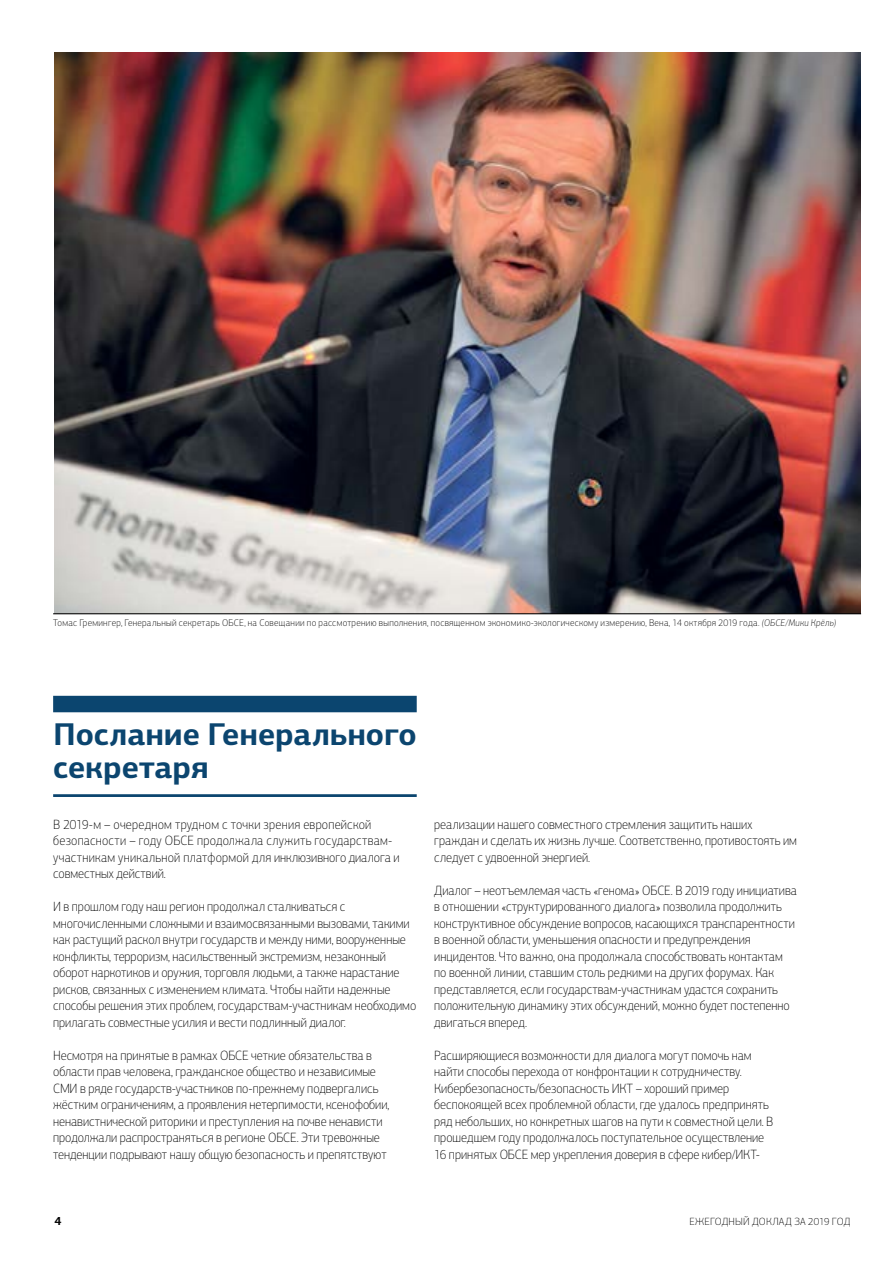
<style>
.page{position:relative;width:893px;height:1263px;background:#fff}
.page>*{position:absolute;margin:0;border:0;box-sizing:border-box;transform-origin:0 0}
.t1{font:700 31.5px/33px "PF Centro Sans Pro";letter-spacing:.005em;color:#0b456f}
.t2{font:100 13.5px/16.5px "PF Centro Sans Pro";color:#000;scale:.94 1}
.t3{font:700 12px "PF Centro Sans Pro";color:#000}
.t4{font:100 10.5px "PF Centro Sans Pro";letter-spacing:.01em;color:#000}
.t5{font:100 9.75px "PF Centro Sans Pro";letter-spacing:.03em;color:#000;scale:.96 1}
.s1{font-style:italic}
</style>
<div class="page">
<img style="left:54px;top:53px;width:807px;height:560px">
<div style="left:53px;top:696px;width:364px;height:16px;background:#0b456f"></div>
<hr style="left:53px;top:794px;width:364px;height:3px;background:#0b456f">
<hr style="left:53px;top:613px;width:808px;height:1px;background:#000">
<p class="t5" style="left:53px;top:617px;width:817px">Томас Гремингер, Генеральный секретарь ОБСЕ, на Совещании по рассмотрению выполнения, посвященном экономико-экологическому измерению, Вена, 14 октября 2019 года. <span class="s1">(ОБСЕ/Мики Крёль)</span></p>
<h1 class="t1" style="left:53px;top:718px;width:365px">Послание Генерального секретаря</h1>
<p class="t2" style="left:53px;top:816px;width:370px">В 2019-м – очередном трудном с точки зрения европейской безопасности – году ОБСЕ продолжала служить государствам&shy;участникам уникальной платформой для инклюзивного диалога и совместных действий.</p>
<p class="t2" style="left:53px;top:898px;width:388px">И в прошлом году наш регион продолжал сталкиваться с многочисленными сложными и взаимосвязанными вызовами, такими как растущий раскол внутри государств и между ними, вооруженные конфликты, терроризм, насильственный экстремизм, незаконный оборот наркотиков и оружия, торговля людьми, а также нарастание рисков, связанных с изменением климата. Чтобы найти надежные способы решения этих проблем, государствам-участникам необходимо прилагать совместные усилия и вести подлинный диалог.</p>
<p class="t2" style="left:53px;top:1047px;width:359px">Несмотря на принятые в рамках ОБСЕ четкие обязательства в области прав человека, гражданское общество и независимые СМИ в ряде государств-участников по-прежнему подвергались жёстким ограничениям, а проявления нетерпимости, ксенофобии, ненавистнической риторики и преступления на почве ненависти продолжали распространяться в регионе ОБСЕ. Эти тревожные тенденции подрывают нашу общую безопасность и препятствуют</p>
<p class="t2" style="left:434px;top:816px;width:387px">реализации нашего совместного стремления защитить наших граждан и сделать их жизнь лучше. Соответственно, противостоять им следует с удвоенной энергией.</p>
<p class="t2" style="left:434px;top:882px;width:388px">Диалог – неотъемлемая часть «генома» ОБСЕ. В 2019 году инициатива в отношении «структурированного диалога» позволила продолжить конструктивное обсуждение вопросов, касающихся транспарентности в военной области, уменьшения опасности и предупреждения инцидентов. Что важно, она продолжала способствовать контактам по военной линии, ставшим столь редкими на других форумах. Как представляется, если государствам-участникам удастся сохранить положительную динамику этих обсуждений, можно будет постепенно двигаться вперед.</p>
<p class="t2" style="left:434px;top:1047px;width:362px">Расширяющиеся возможности для диалога могут помочь нам найти способы перехода от конфронтации к сотрудничеству.<br>Кибербезопасность/безопасность ИКТ – хороший пример беспокоящей всех проблемной области, где удалось предпринять ряд небольших, но конкретных шагов на пути к совместной цели. В прошедшем году продолжалось поступательное осуществление 16 принятых ОБСЕ мер укрепления доверия в сфере кибер/ИКТ-</p>
<p class="t3" style="left:54px;top:1213px;width:9px">4</p>
<p class="t4" style="left:689px;top:1215px;width:163px">ЕЖЕГОДНЫЙ ДОКЛАД ЗА 2019 ГОД</p>
</div>
